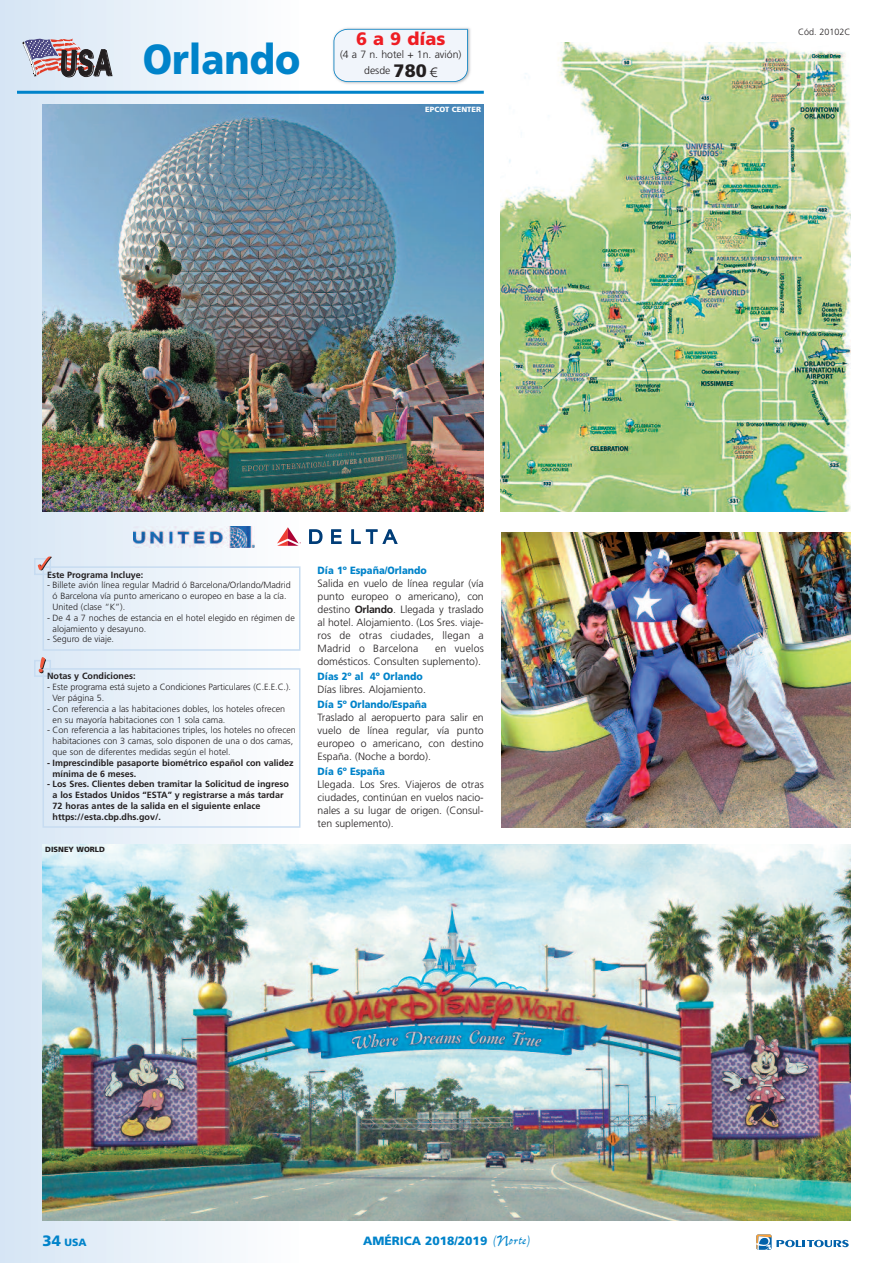
<style>
.page{position:relative;width:893px;height:1263px;background:#fff}
.page>*{position:absolute;margin:0;border:0;box-sizing:border-box;transform-origin:0 0}
.t1{font:900 42px "Frutiger LT Std";color:#0083ca;scale:.9 1}
.t2{font:900 18px "Frutiger LT Std";color:#ee1d23}
.t3{font:900 12px "Frutiger LT Std";color:#0083ca}
.t4{font:300 10.5px/13px "Frutiger LT Std";color:#231f20;text-align:justify}
.t5{font:900 10.5px "Frutiger LT Std";color:#0083ca;scale:.9 1}
.t6{font:900 10.5px "Frutiger LT Std";color:#0083ca}
.t7{font:300 9px/10.8px "Frutiger LT Std";color:#231f20}
.t8{font:700 9px/10.8px "Frutiger LT Std";color:#231f20}
.t9{font:900 7.5px "Frutiger LT Std";color:#231f20}
.t10{font:900 7.5px "Frutiger LT Std";color:#fff}
.s1{font-weight:900;font-size:18px}
.s2{font-size:13.5px}
.s3{font-weight:700}
.s4{font-size:15px}
.s5{font-family:"Pepita MT Std";font-weight:400;font-size:15px}
</style>
<div class="page">
<div style="left:0;top:0;width:300px;height:1263px;background:linear-gradient(to right,#d4e4f3,#fcfdfe)"></div>
<svg style="left:756px;top:1234px;width:93px;height:16px"></svg>
<img style="left:501px;top:43px;width:349px;height:469px">
<svg style="left:22px;top:38px;width:90px;height:40px;background:#a0929c"></svg>
<div style="left:34px;top:558px;width:17px;height:17px;border:2px solid #c7dcf1"></div>
<div style="left:43px;top:566px;width:257px;height:85px;border:2px solid #c7dcf1"></div>
<svg style="left:38px;top:556px;width:14px;height:14px"></svg>
<img style="left:43px;top:845px;width:807px;height:375px">
<img style="left:43px;top:105px;width:441px;height:407px">
<div style="left:34px;top:660px;width:17px;height:17px;border:2px solid #c7dcf1"></div>
<div style="left:43px;top:668px;width:257px;height:160px;border:2px solid #c7dcf1"></div>
<svg style="left:39px;top:657px;width:7px;height:16px"></svg>
<hr style="left:17px;top:91px;width:467px;height:3px;background:#0083ca">
<img style="left:333px;top:28px;width:138px;height:56px">
<div style="left:334px;top:29px;width:134px;height:53px;background:#f1f5fb"></div>
<img style="left:133px;top:527px;width:122px;height:20px">
<svg style="left:309px;top:529px;width:14px;height:15px"></svg>
<svg style="left:331px;top:529px;width:11px;height:15px"></svg>
<svg style="left:351px;top:529px;width:47px;height:15px"></svg>
<svg style="left:277px;top:527px;width:24px;height:19px"></svg>
<img style="left:501px;top:532px;width:349px;height:296px">
<h1 class="t1" style="left:143px;top:43px;width:177px">Orlando</h1>
<h2 class="t2" style="left:356px;top:31px;width:91px">6 a 9 días</h2>
<p class="t4" style="left:340px;top:47px;width:123px;line-height:16px;text-align:center">(4 a 7 n. hotel + 1n. avión) desde <span class="s1">780</span> <span class="s2">€</span></p>
<p class="t10" style="left:425px;top:107px;width:57px">EPCOT CENTER</p>
<p class="t8" style="left:47px;top:570px;width:98px">Este Programa Incluye:</p>
<p class="t7" style="left:53px;top:581px;width:240px;text-indent:-6px">- Billete avión línea regular Madrid ó Barcelona/Orlando/Madrid ó Barcelona vía punto americano o europeo en base a la cía.<br>United (clase “K”).</p>
<p class="t7" style="left:53px;top:613px;width:244px;text-indent:-6px">- De 4 a 7 noches de estancia en el hotel elegido en régimen de alojamiento y desayuno.</p>
<p class="t7" style="left:47px;top:635px;width:69px">- Seguro de viaje.</p>
<p class="t8" style="left:47px;top:672px;width:90px">Notas y Condiciones:</p>
<p class="t7" style="left:53px;top:682px;width:240px;text-indent:-6px">- Este programa está sujeto a Condiciones Particulares (C.E.E.C.).<br>Ver página 5.</p>
<p class="t7" style="left:53px;top:704px;width:234px;text-indent:-6px">- Con referencia a las habitaciones dobles, los hoteles ofrecen en su mayoría habitaciones con 1 sola cama.</p>
<p class="t7" style="left:53px;top:726px;width:245px;text-indent:-6px">- Con referencia a las habitaciones triples, los hoteles no ofrecen habitaciones con 3 camas, solo disponen de una o dos camas, que son de diferentes medidas según el hotel.</p>
<p class="t8" style="left:53px;top:758px;width:243px;text-indent:-6px">- Imprescindible pasaporte biométrico español con validez mínima de 6 meses.</p>
<p class="t8" style="left:53px;top:780px;width:238px;text-indent:-6px">- Los Sres. Clientes deben tramitar la Solicitud de ingreso a los Estados Unidos “ESTA” y registrarse a más tardar 72 horas antes de la salida en el siguiente enlace https://esta.cbp.dhs.gov/.</p>
<p class="t9" style="left:45px;top:847px;width:61px">DISNEY WORLD</p>
<p class="t5" style="left:318px;top:566px;width:123px">Día 1º España/Orlando</p>
<p class="t4" style="left:318px;top:577px;width:168px">Salida en vuelo de línea regular (vía punto europeo o americano), con destino <span class="s3">Orlando</span>. Llegada y traslado al hotel. Alojamiento. (Los Sres. viaje&shy;ros de otras ciudades, llegan a Madrid o Barcelona</p>
<p class="t4" style="left:318px;top:642px;width:168px;text-align:right">en vuelos<br>domésticos. Consulten suplemento).</p>
<p class="t5" style="left:318px;top:672px;width:118px">Días 2º al 4º Orlando</p>
<p class="t4" style="left:318px;top:683px;width:110px">Días libres. Alojamiento.</p>
<p class="t5" style="left:318px;top:700px;width:123px">Día 5º Orlando/España</p>
<p class="t4" style="left:318px;top:711px;width:168px">Traslado al aeropuerto para salir en vuelo de línea regular, vía punto europeo o americano, con destino España. (Noche a bordo).</p>
<p class="t5" style="left:318px;top:767px;width:76px">Día 6º España</p>
<p class="t4" style="left:318px;top:778px;width:168px">Llegada. Los Sres. Viajeros de otras ciudades, continúan en vuelos nacio&shy;nales a su lugar de origen. (Consul&shy;ten suplemento).</p>
<p class="t6" style="left:43px;top:1238px;width:46px"><span class="s4">34</span> USA</p>
<h3 class="t3" style="left:363px;top:1236px;width:168px">AMÉRICA 2018/2019 <span class="s5">(Norte)</span></h3>
<p class="t7" style="left:798px;top:27px;width:54px">Cód. 20102C</p>
</div>
